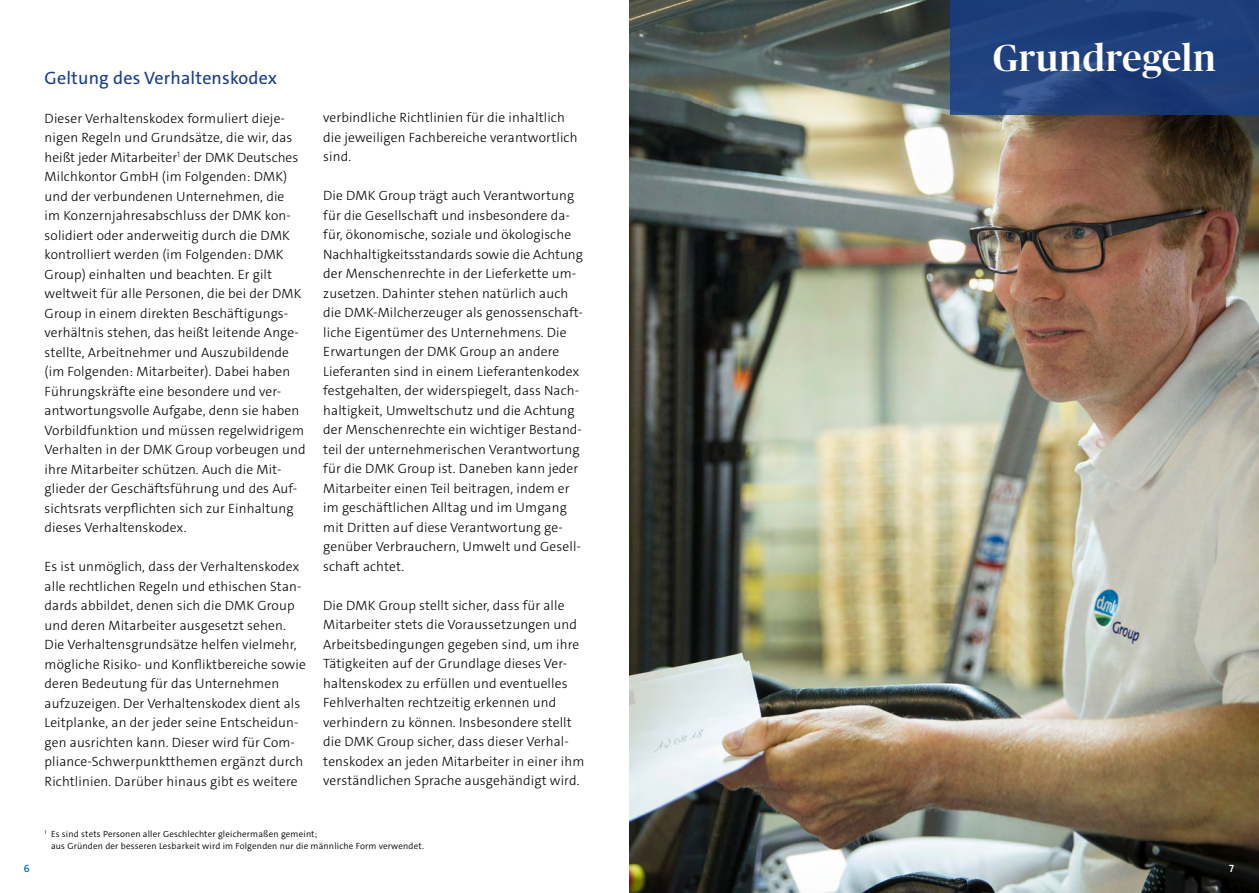
<style>
.page{position:relative;width:1259px;height:893px;background:#fff}
.page>*{position:absolute;margin:0;border:0;box-sizing:border-box;transform-origin:0 0}
.t1{font:500 37.5px "Publico Banner";letter-spacing:.03em;color:#fff}
.t2{font:18px "The Sans C4 s";letter-spacing:.01em;color:#153d8a}
.t3{font:300 13.5px/19.5px "The Sans C4 s";letter-spacing:.01em;color:#000}
.t4{font:600 10.5px "The Sans C4 s";color:#0073b3}
.t5{font:600 10.5px "The Sans C4 s";color:#fff}
.t6{font:300 9px/12px "The Sans C4 s";letter-spacing:.02em;color:#000}
</style>
<div class="page">
<img style="left:629px;top:0;width:630px;height:893px">
<svg style="left:950px;top:0;width:309px;height:115px;background:#1f3f7b"></svg>
<h2 class="t2" style="left:45px;top:66px;width:234px">Geltung des Verhaltenskodex</h2>
<p class="t3" style="left:45px;top:108px;width:262px">Dieser Verhaltenskodex formuliert dieje&shy;nigen Regeln und Grundsätze, die wir, das heißt jeder Mitarbeiter<sup>1</sup> der DMK Deutsches Milchkontor GmbH (im Folgenden: DMK) und der verbundenen Unternehmen, die<br>im Konzernjahresabschluss der DMK kon&shy;solidiert oder anderweitig durch die DMK kontrolliert werden (im Folgenden: DMK Group) einhalten und beachten. Er gilt weltweit für alle Personen, die bei der DMK Group in einem direkten Beschäftigungs&shy;verhältnis stehen, das heißt leitende Ange&shy;stellte, Arbeitnehmer und Auszubildende (im Folgenden: Mitarbeiter). Dabei haben Führungskräfte eine besondere und ver&shy;antwortungsvolle Aufgabe, denn sie haben Vorbildfunktion und müssen regelwidrigem Verhalten in der DMK Group vorbeugen und ihre Mitarbeiter schützen. Auch die Mit&shy;glieder der Geschäftsführung und des Auf&shy;sichtsrats verpflichten sich zur Einhaltung dieses Verhaltenskodex.</p>
<p class="t3" style="left:45px;top:557px;width:263px">Es ist unmöglich, dass der Verhaltenskodex alle rechtlichen Regeln und ethischen Stan&shy;dards abbildet, denen sich die DMK Group und deren Mitarbeiter ausgesetzt sehen.<br>Die Verhaltensgrundsätze helfen vielmehr, mögliche Risiko- und Konfliktbereiche sowie deren Bedeutung für das Unternehmen aufzuzeigen. Der Verhaltenskodex dient als Leitplanke, an der jeder seine Entscheidun&shy;gen ausrichten kann. Dieser wird für Com&shy;pliance-Schwerpunktthemen ergänzt durch Richtlinien. Darüber hinaus gibt es weitere</p>
<p class="t3" style="left:323px;top:108px;width:256px">verbindliche Richtlinien für die inhaltlich die jeweiligen Fachbereiche verantwortlich sind.</p>
<p class="t3" style="left:323px;top:186px;width:261px">Die DMK Group trägt auch Verantwortung für die Gesellschaft und insbesondere da&shy;für, ökonomische, soziale und ökologische Nachhaltigkeitsstandards sowie die Achtung der Menschenrechte in der Lieferkette um&shy;zusetzen. Dahinter stehen natürlich auch die DMK-Milcherzeuger als genossenschaft&shy;liche Eigentümer des Unternehmens. Die Erwartungen der DMK Group an andere Lieferanten sind in einem Lieferantenkodex festgehalten, der widerspiegelt, dass Nach&shy;haltigkeit, Umweltschutz und die Achtung der Menschenrechte ein wichtiger Bestand&shy;teil der unternehmerischen Verantwortung für die DMK Group ist. Daneben kann jeder Mitarbeiter einen Teil beitragen, indem er im geschäftlichen Alltag und im Umgang mit Dritten auf diese Verantwortung ge&shy;genüber Verbrauchern, Umwelt und Gesell&shy;schaft achtet.</p>
<p class="t3" style="left:323px;top:596px;width:263px">Die DMK Group stellt sicher, dass für alle Mitarbeiter stets die Voraussetzungen und Arbeitsbedingungen gegeben sind, um ihre Tätigkeiten auf der Grundlage dieses Ver&shy;haltenskodex zu erfüllen und eventuelles Fehlverhalten rechtzeitig erkennen und verhindern zu können. Insbesondere stellt die DMK Group sicher, dass dieser Verhal&shy;tenskodex an jeden Mitarbeiter in einer ihm verständlichen Sprache ausgehändigt wird.</p>
<p class="t4" style="left:24px;top:861px;width:7px">6</p>
<p class="t6" style="left:51px;top:828px;width:374px;text-indent:-6px"><sup>1</sup> Es sind stets Personen aller Geschlechter gleichermaßen gemeint;<br>aus Gründen der besseren Lesbarkeit wird im Folgenden nur die männliche Form verwendet.</p>
<h1 class="t1" style="left:993px;top:31px;width:224px">Grundregeln</h1>
<p class="t5" style="left:1229px;top:861px;width:6px">7</p>
</div>
